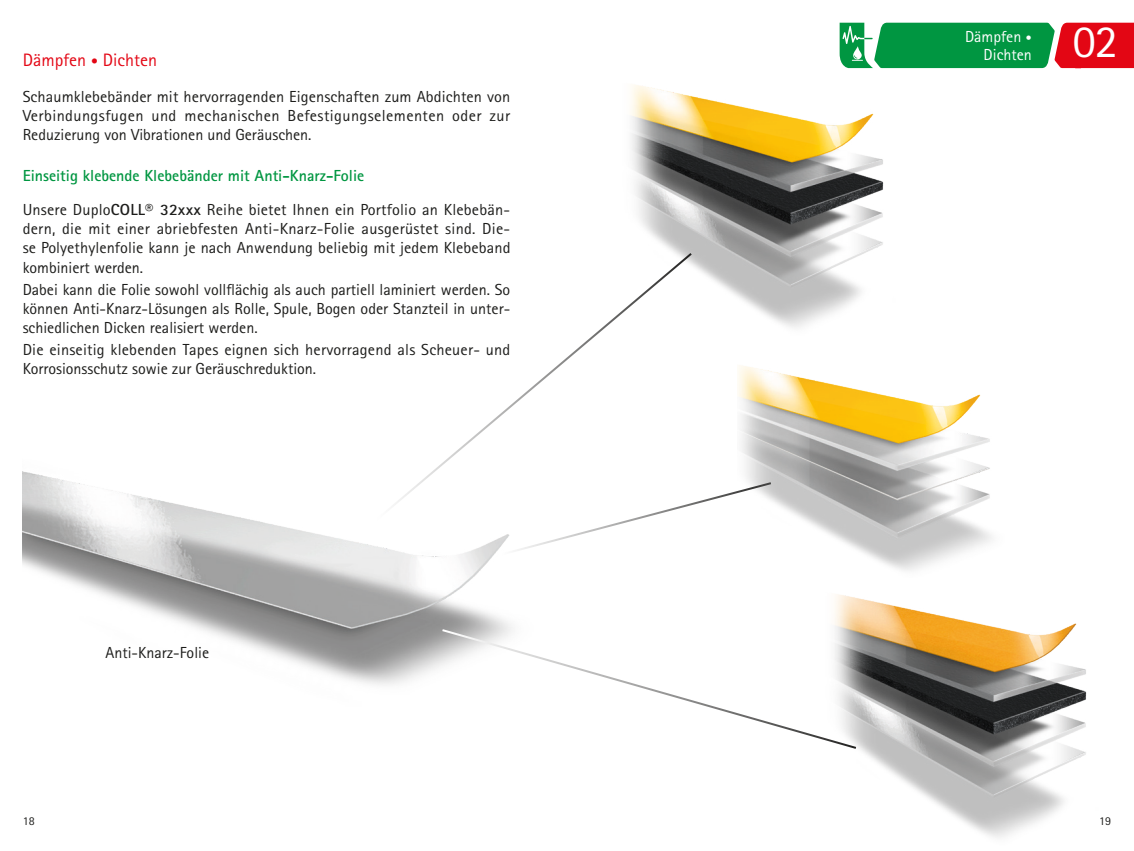
<style>
.page{position:relative;width:1134px;height:851px;background:#fff}
.page>*{position:absolute;margin:0;border:0;box-sizing:border-box;transform-origin:0 0}
.A_Fliesstext{font:46px "Rotis Sans Serif Std";color:#fff}
.A_Fliesstext-2{font:18px "Rotis Sans Serif Std";color:#e30614}
.A_Fliesstext-3{font:16px/19px "Rotis Sans Serif Std";color:#1d1d1b;text-align:justify}
.A_Fliesstext-4{font:700 16px "Rotis Sans Serif Std";color:#009641}
.A_Headline{font:16px/18px "Rotis Sans Serif Std";color:#fff;text-align:right}
.t1{font:12px "Rotis Sans Serif Std";color:#1d1d1b}
.s1{font-weight:700;font-size:14px}
.s2{font-weight:700}
.s3{font-weight:700;font-size:12px}
</style>
<div class="page">
<svg style="left:840px;top:23px;width:294px;height:45px;background:#4e7a45"></svg>
<img style="left:23px;top:471px;width:488px;height:214px">
<img style="left:631px;top:85px;width:253px;height:243px">
<img style="left:835px;top:594px;width:252px;height:244px">
<svg style="left:497px;top:491px;width:240px;height:66px"></svg>
<img style="left:737px;top:365px;width:255px;height:206px">
<svg style="left:372px;top:251px;width:322px;height:273px"></svg>
<svg style="left:440px;top:627px;width:418px;height:123px"></svg>
<p class="A_Fliesstext-2" style="left:23px;top:50px;width:136px">Dämpfen <span class="s1">•</span> Dichten</p>
<p class="A_Fliesstext-3" style="left:23px;top:87px;width:489px">Schaumklebebänder mit hervorragenden Eigenschaften zum Abdichten von Verbindungsfugen und mechanischen Befestigungselementen oder zur Reduzierung von Vibrationen und Geräuschen.</p>
<p class="A_Fliesstext-4" style="left:23px;top:166px;width:343px">Einseitig klebende Klebebänder mit Anti-Knarz-Folie</p>
<p class="A_Fliesstext-3" style="left:23px;top:201px;width:489px">Unsere Duplo<span class="s2">COLL® 32xxx</span> Reihe bietet Ihnen ein Portfolio an Klebebän&shy;dern, die mit einer abriebfesten Anti-Knarz-Folie ausgerüstet sind. Die&shy;se Polyethylenfolie kann je nach Anwendung beliebig mit jedem Klebeband kombiniert werden.</p>
<p class="A_Fliesstext-3" style="left:23px;top:280px;width:489px">Dabei kann die Folie sowohl vollflächig als auch partiell laminiert werden. So können Anti-Knarz-Lösungen als Rolle, Spule, Bogen oder Stanzteil in unter&shy;schiedlichen Dicken realisiert werden.</p>
<p class="A_Fliesstext-3" style="left:23px;top:340px;width:489px">Die einseitig klebenden Tapes eignen sich hervorragend als Scheuer- und<br>Korrosionsschutz sowie zur Geräuschreduktion.</p>
<p class="A_Fliesstext-3" style="left:105px;top:643px;width:105px">Anti-Knarz-Folie</p>
<p class="A_Headline" style="left:965px;top:28px;width:68px">Dämpfen <span class="s3">•<br></span>Dichten</p>
<p class="A_Fliesstext" style="left:1073px;top:15px;width:47px">02</p>
<p class="t1" style="left:23px;top:814px;width:13px">18</p>
<p class="t1" style="left:1099px;top:814px;width:13px">19</p>
</div>
